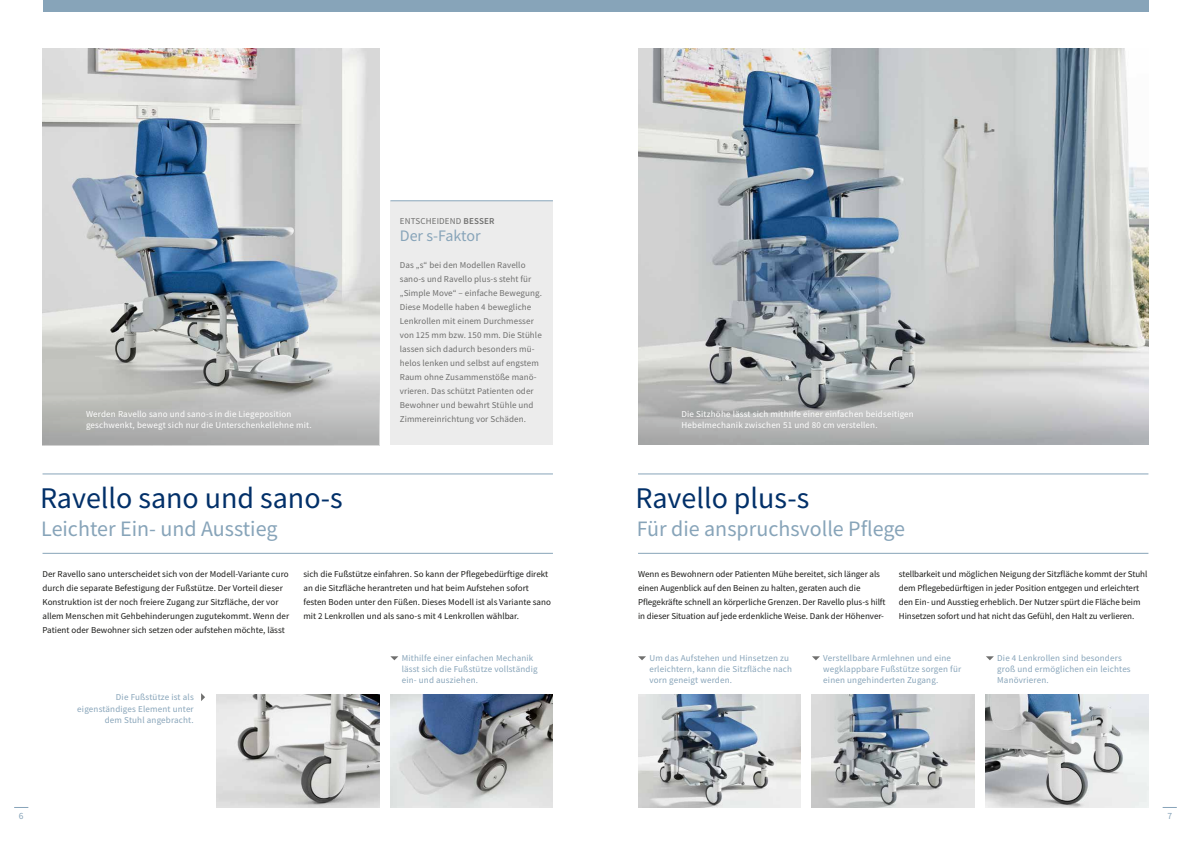
<style>
.page{position:relative;width:1191px;height:842px;background:#fff}
.page>*{position:absolute;margin:0;border:0;box-sizing:border-box;transform-origin:0 0}
.t1{font:30px "Source Sans Pro";color:#023069}
.t2{font:22px "Source Sans Pro";color:#87a4b9}
.t3{font:16px "Source Sans Pro";color:#87a4b9}
.t4{font:9.5px "Source Sans Pro";color:#87a4b9}
.t5{font:9px/14px "Source Sans Pro";letter-spacing:-.005em;color:#1a1a18}
.t6{font:9px/11.3px "Source Sans Pro";letter-spacing:.02em;color:#87a4b9}
.t7{font:9px/14px "Source Sans Pro";letter-spacing:.01em;color:#6f6f6e}
.t8{font:9px/11.3px "Source Sans Pro";letter-spacing:.02em;color:#fff}
.s1{font-weight:600}
</style>
<div class="page">
<svg style="left:1162px;top:807px;width:14px;height:1px"></svg>
<svg style="left:14px;top:807px;width:14px;height:1px"></svg>
<img style="left:43px;top:48px;width:336px;height:335px">
<img style="left:638px;top:48px;width:510px;height:335px">
<img style="left:216px;top:694px;width:163px;height:114px">
<img style="left:812px;top:694px;width:162px;height:114px">
<img style="left:638px;top:694px;width:162px;height:114px">
<img style="left:390px;top:694px;width:163px;height:114px">
<img style="left:986px;top:694px;width:162px;height:114px">
<svg style="left:43px;top:383px;width:336px;height:62px;background:#b6b7b5"></svg>
<svg style="left:638px;top:383px;width:510px;height:62px;background:#b8b9b9"></svg>
<div style="left:43px;top:0;width:1105px;height:11px;background:#87a4b9"></div>
<hr style="left:43px;top:473px;width:510px;height:1px;background:#87a4b9">
<hr style="left:638px;top:473px;width:510px;height:1px;background:#87a4b9">
<hr style="left:43px;top:553px;width:510px;height:1px;background:#87a4b9">
<hr style="left:638px;top:553px;width:510px;height:1px;background:#87a4b9">
<svg style="left:201px;top:693px;width:4px;height:8px"></svg>
<svg style="left:390px;top:656px;width:8px;height:4px"></svg>
<svg style="left:986px;top:656px;width:8px;height:4px"></svg>
<svg style="left:812px;top:656px;width:8px;height:4px"></svg>
<svg style="left:638px;top:656px;width:8px;height:4px"></svg>
<div style="left:390px;top:201px;width:163px;height:244px;background:#ececec"></div>
<hr style="left:390px;top:200px;width:163px;height:1px;background:#87a4b9">
<p class="t8" style="left:86px;top:408px;width:227px">Werden Ravello sano und sano-s in die Liegeposition geschwenkt, bewegt sich nur die Unterschenkellehne mit.</p>
<h1 class="t1" style="left:40px;top:479px;width:304px">Ravello sano und sano-s</h1>
<h2 class="t2" style="left:41px;top:514px;width:238px">Leichter Ein- und Ausstieg</h2>
<p class="t7" style="left:400px;top:214px;width:96px">ENTSCHEIDEND <span class="s1">BESSER</span></p>
<h3 class="t3" style="left:400px;top:225px;width:82px">Der s-Faktor</h3>
<p class="t7" style="left:400px;top:258px;width:144px">Das „s“ bei den Modellen Ravello sano-s und Ravello plus-s steht für „Simple Move“ – einfache Bewegung.<br>Diese Modelle haben 4 bewegliche Lenkrollen mit einem Durchmesser von 125 mm bzw. 150 mm. Die Stühle lassen sich dadurch besonders mü&shy;helos lenken und selbst auf engstem Raum ohne Zusammenstöße manö&shy;vrieren. Das schützt Patienten oder Bewohner und bewahrt Stühle und Zimmereinrichtung vor Schäden.</p>
<p class="t8" style="left:681px;top:408px;width:234px">Die Sitzhöhe lässt sich mithilfe einer einfachen beidseitigen<br>Hebelmechanik zwischen 51 und 80 cm verstellen.</p>
<h1 class="t1" style="left:635px;top:479px;width:175px">Ravello plus-s</h1>
<h2 class="t2" style="left:636px;top:514px;width:270px">Für die anspruchsvolle Pflege</h2>
<p class="t5" style="left:43px;top:566px;width:248px">Der Ravello sano unterscheidet sich von der Modell-Variante curo durch die separate Befestigung der Fußstütze. Der Vorteil dieser Konstruktion ist der noch freiere Zugang zur Sitzfläche, der vor allem Menschen mit Gehbehinderungen zugutekommt. Wenn der Patient oder Bewohner sich setzen oder aufstehen möchte, lässt</p>
<p class="t5" style="left:303px;top:566px;width:249px">sich die Fußstütze einfahren. So kann der Pflegebedürftige direkt an die Sitzfläche herantreten und hat beim Aufstehen sofort festen Boden unter den Füßen. Dieses Modell ist als Variante sano mit 2 Lenkrollen und als sano-s mit 4 Lenkrollen wählbar.</p>
<p class="t5" style="left:638px;top:567px;width:249px">Wenn es Bewohnern oder Patienten Mühe bereitet, sich länger als einen Augenblick auf den Beinen zu halten, geraten auch die Pflegekräfte schnell an körperliche Grenzen. Der Ravello plus-s hilft in dieser Situation auf jede erdenkliche Weise. Dank der Höhenver-</p>
<p class="t5" style="left:899px;top:567px;width:250px">stellbarkeit und möglichen Neigung der Sitzfläche kommt der Stuhl dem Pflegebedürftigen in jeder Position entgegen und erleichtert den Ein- und Ausstieg erheblich. Der Nutzer spürt die Fläche beim Hinsetzen sofort und hat nicht das Gefühl, den Halt zu verlieren.</p>
<p class="t6" style="left:77px;top:691px;width:118px;text-align:right">Die Fußstütze ist als eigenständiges Element unter dem Stuhl angebracht.</p>
<p class="t6" style="left:402px;top:652px;width:137px">Mithilfe einer einfachen Mechanik lässt sich die Fußstütze vollständig ein- und ausziehen.</p>
<p class="t6" style="left:997px;top:652px;width:135px">Die 4 Lenkrollen sind besonders groß und ermöglichen ein leichtes<br>Manövrieren.</p>
<p class="t6" style="left:649px;top:652px;width:144px">Um das Aufstehen und Hinsetzen zu erleichtern, kann die Sitzfläche nach vorn geneigt werden.</p>
<p class="t6" style="left:823px;top:652px;width:139px">Verstellbare Armlehnen und eine wegklappbare Fußstütze sorgen für einen ungehinderten Zugang.</p>
<p class="t4" style="left:19px;top:810px;width:6px">6</p>
<p class="t4" style="left:1167px;top:810px;width:6px">7</p>
</div>
